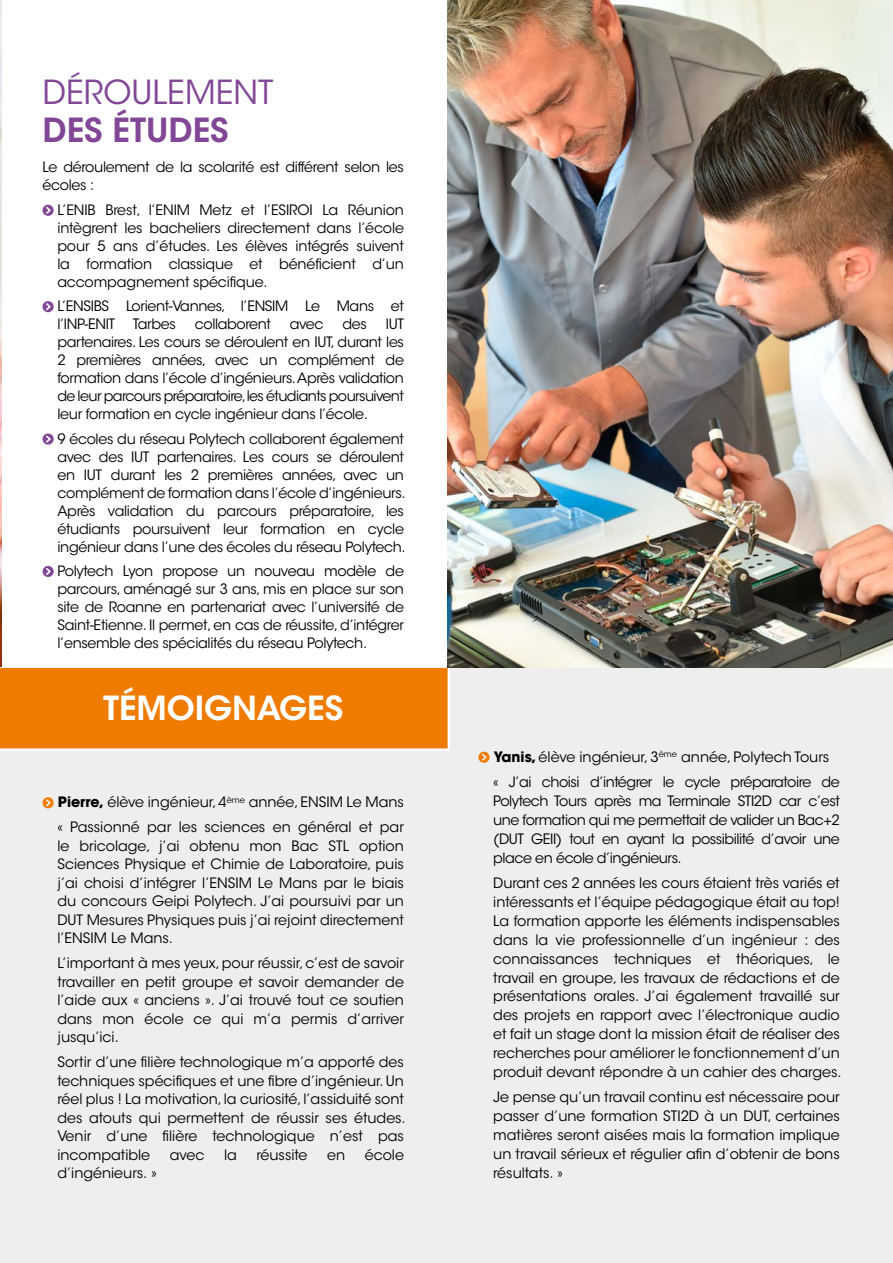
<style>
.page{position:relative;width:893px;height:1263px;background:#fff}
.page>*{position:absolute;margin:0;border:0;box-sizing:border-box;transform-origin:0 0}
.t1{font:33px "ITC Avant Garde Std";color:#814796}
.t2{font:600 33px "ITC Avant Garde Std";letter-spacing:-.005em;color:#fff}
.t3{font:600 33px "ITC Avant Garde Std";color:#814796}
.t4{font:14.25px/18px "ITC Avant Garde Std";letter-spacing:-.02em;color:#000;text-align:justify}
.t5{font:14.25px/24.9px "ITC Avant Garde Std";color:#000}
.s1{font-weight:700}
</style>
<div class="page">
<img style="left:0;top:0;width:1px;height:668px">
<div style="left:43px;top:205px;width:11px;height:11px;background:#814796;border-radius:50%"></div>
<svg style="left:45px;top:205px;width:7px;height:10px"></svg>
<div style="left:43px;top:301px;width:11px;height:11px;background:#814796;border-radius:50%"></div>
<svg style="left:45px;top:302px;width:7px;height:10px"></svg>
<svg style="left:43px;top:433px;width:11px;height:12px"></svg>
<svg style="left:45px;top:434px;width:7px;height:10px"></svg>
<div style="left:43px;top:566px;width:11px;height:11px;background:#814796;border-radius:50%"></div>
<svg style="left:45px;top:566px;width:7px;height:10px"></svg>
<div style="left:0;top:668px;width:893px;height:595px;background:#eee"></div>
<svg style="left:478px;top:752px;width:11px;height:11px"></svg>
<svg style="left:480px;top:752px;width:8px;height:10px"></svg>
<div style="left:43px;top:797px;width:11px;height:11px;background:#ef7c00;border-radius:50%"></div>
<svg style="left:45px;top:798px;width:7px;height:10px"></svg>
<div style="left:0;top:668px;width:448px;height:80px;background:#ef7c00"></div>
<img style="left:448px;top:0;width:445px;height:668px">
<hr style="left:0;top:748px;width:448px;height:3px;background:#fff">
<hr style="left:448px;top:668px;width:2px;height:83px;background:#fff">
<h1 class="t1" style="left:43px;top:72px;width:232px">DÉROULEMENT</h1>
<h1 class="t3" style="left:43px;top:109px;width:188px">DES ÉTUDES</h1>
<p class="t4" style="left:43px;top:158px;width:363px">Le déroulement de la scolarité est différent selon les écoles :</p>
<p class="t4" style="left:57px;top:201px;width:348px">L’ENIB Brest, l’ENIM Metz et l’ESIROI La Réunion intègrent les bacheliers directement dans l’école pour 5 ans d’études. Les élèves intégrés suivent la formation classique et bénéficient d’un accompagnement spécifique.</p>
<p class="t4" style="left:57px;top:297px;width:348px">L’ENSIBS Lorient-Vannes, l’ENSIM Le Mans et l’INP-ENIT Tarbes</p>
<p class="t4" style="left:57px;top:315px;width:348px;text-indent:328px">IUT partenaires. Les cours se déroulent en IUT, durant les 2 premières années, avec un complément de formation dans l’école d’ingénieurs. Après validation de leur parcours préparatoire,les étudiants poursuivent leur formation en cycle ingénieur dans l’école.</p>
<p class="t4" style="left:57px;top:430px;width:350px">9 écoles du réseau Polytech collaborent également avec des IUT partenaires. Les cours se déroulent en IUT durant les 2 premières années, avec un complément de formation dans l’école d’ingénieurs.<br>Après validation du parcours préparatoire, les étudiants poursuivent leur formation en cycle ingénieur dans l’une des écoles du réseau Polytech.</p>
<p class="t4" style="left:57px;top:562px;width:348px">Polytech Lyon propose un nouveau modèle de parcours, aménagé sur 3 ans, mis en place sur son site de Roanne en partenariat avec l’université de Saint-Etienne. Il permet, en cas de réussite, d’intégrer l’ensemble des spécialités du réseau Polytech.</p>
<p class="t4" style="left:195px;top:315px;width:78px">collaborent</p>
<p class="t4" style="left:290px;top:315px;width:35px">avec</p>
<p class="t4" style="left:342px;top:315px;width:26px">des</p>
<h1 class="t2" style="left:103px;top:687px;width:241px">TÉMOIGNAGES</h1>
<p class="t5" style="left:57px;top:790px;width:348px"><span class="s1">Pierre,</span> élève ingénieur, 4<sup>ème</sup> année, ENSIM Le Mans « Passionné par les sciences en général et par</p>
<p class="t4" style="left:57px;top:836px;width:348px;line-height:18.5px">le bricolage, j’ai obtenu mon Bac STL option Sciences Physique et Chimie de Laboratoire, puis j’ai choisi d’intégrer l’ENSIM Le Mans par le biais du concours Geipi Polytech. J’ai poursuivi par un DUT Mesures Physiques puis j’ai rejoint directement l’ENSIM Le Mans.</p>
<p class="t4" style="left:57px;top:954px;width:348px;line-height:18.5px">L’important à mes yeux, pour réussir, c’est de savoir travailler en petit groupe et savoir demander de l’aide aux « anciens ». J’ai trouvé tout ce soutien dans mon école ce qui m’a permis d’arriver jusqu’ici.</p>
<p class="t4" style="left:57px;top:1053px;width:350px;line-height:18.5px">Sortir d’une filière technologique m’a apporté des techniques spécifiques et une fibre d’ingénieur. Un réel plus ! La motivation, la curiosité, l’assiduité sont des atouts qui permettent de réussir ses études.<br>Venir d’une filière technologique n’est pas incompatible</p>
<p class="t4" style="left:170px;top:1146px;width:36px">avec</p>
<p class="t4" style="left:224px;top:1146px;width:14px">la</p>
<p class="t5" style="left:256px;top:1142px;width:53px">réussite</p>
<p class="t4" style="left:327px;top:1146px;width:20px">en</p>
<p class="t4" style="left:365px;top:1146px;width:41px">école</p>
<p class="t5" style="left:57px;top:1161px;width:101px">d’ingénieurs. »</p>
<p class="t4" style="left:493px;top:744px;width:348px;line-height:25.3px"><span class="s1">Yanis,</span> élève ingénieur, 3<sup>ème</sup> année, Polytech Tours<br>« J’ai choisi d’intégrer le cycle préparatoire de</p>
<p class="t4" style="left:493px;top:791px;width:348px;line-height:18.9px">Polytech Tours après ma Terminale STI2D car c’est une formation qui me permettait de valider un Bac+2 (DUT GEII) tout en ayant la possibilité d’avoir une place en école d’ingénieurs.</p>
<p class="t4" style="left:493px;top:873px;width:350px;line-height:18.9px">Durant ces 2 années les cours étaient très variés et intéressants et l’équipe pédagogique était au top!<br>La formation apporte les éléments indispensables dans la vie professionnelle d’un ingénieur : des connaissances techniques et théoriques, le travail en groupe, les travaux de rédactions et de présentations orales. J’ai également travaillé sur des projets en rapport avec l’électronique audio et fait un stage dont la mission était de réaliser des recherches pour améliorer le fonctionnement d’un produit devant répondre à un cahier des charges.</p>
<p class="t4" style="left:493px;top:1088px;width:348px;line-height:18.9px">Je pense qu’un travail continu est nécessaire pour passer d’une formation STI2D à un DUT, certaines matières seront aisées mais la formation implique un travail sérieux et régulier afin d’obtenir de bons résultats. »</p>
</div>
